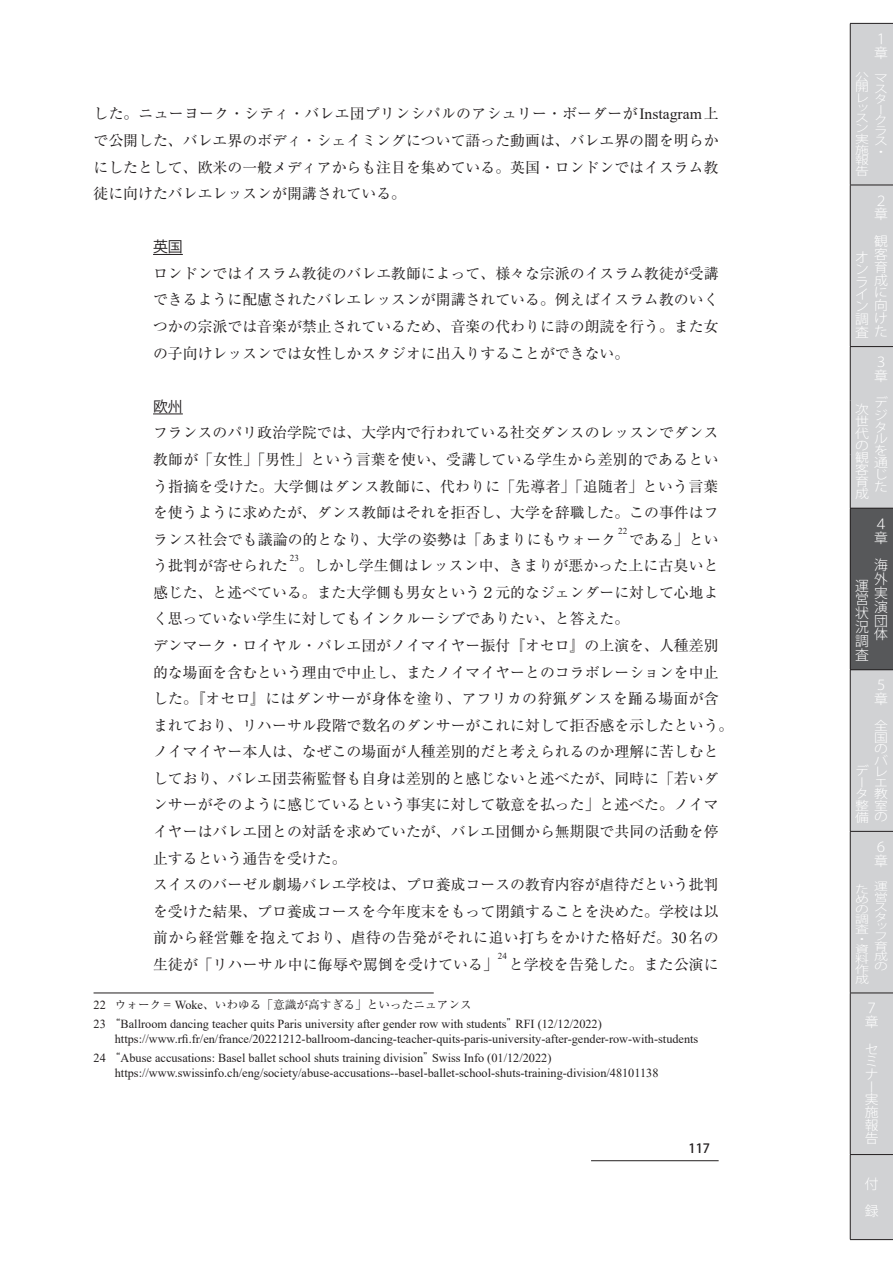
<style>
.page{position:relative;width:893px;height:1263px;background:#fff}
.page>*{position:absolute;margin:0;border:0;box-sizing:border-box;transform-origin:0 0}
.t1{font:14.85px/26.5px "Ryumin Pro";color:#231f20;text-align:justify}
.t2{font:14.85px "Koz Go Pro";color:#231f20}
.t3{font:300 13.8px/13.8px "Koz Go Pro";color:#fff}
.t4{font:300 13.2px/12.9px "Koz Go Pro";color:#fff;text-align:right;scale:1.05 1}
.t5{font:500 12.75px "Koz Go Pro";color:#231f20}
.t6{font:300 12.45px/12px "Koz Go Pro";color:#fff;text-align:justify;scale:1.11 1}
.t7{font:12.3px/14.9px "Times New Roman";color:#231f20}
.t8{font:300 12px/11.4px "Koz Go Pro";color:#fff;text-align:right;scale:1.15 1}
.t9{font:11.7px "Ryumin Pro";color:#231f20}
.t10{font:300 11.1px/10.5px "Koz Go Pro";color:#fff;text-align:justify;scale:1.25 1}
.t11{font:300 10.5px/10.1px "Koz Go Pro";color:#fff;scale:1.32 1}
.t12{font:9.15px "Times New Roman";color:#231f20}
.s1{font-family:"Times New Roman";font-size:15.6px}
.s2{font-family:"Times New Roman";font-size:12.3px}
.s3{font-family:"Ryumin Pro";font-size:11.7px}
</style>
<div class="page">
<hr style="left:591px;top:1160px;width:128px;height:1px;background:#231f20">
<hr style="left:153px;top:254px;width:30px;height:1px;background:#231f20">
<hr style="left:153px;top:414px;width:30px;height:1px;background:#231f20">
<hr style="left:94px;top:993px;width:340px;height:1px;background:#231f20">
<div style="left:851px;top:24px;width:42px;height:1215px;background:#d1d2d4"></div>
<div style="left:850px;top:508px;width:43px;height:162px;background:#57585a"></div>
<hr style="left:850px;top:508px;width:43px;height:1px;background:#231f20">
<hr style="left:850px;top:669px;width:43px;height:1px;background:#231f20">
<hr style="left:850px;top:831px;width:43px;height:1px;background:#231f20">
<hr style="left:850px;top:993px;width:43px;height:1px;background:#231f20">
<hr style="left:850px;top:1154px;width:43px;height:1px;background:#231f20">
<hr style="left:850px;top:185px;width:43px;height:1px;background:#231f20">
<hr style="left:850px;top:346px;width:43px;height:1px;background:#231f20">
<hr style="left:850px;top:24px;width:1px;height:161px;background:#231f20">
<hr style="left:850px;top:185px;width:1px;height:161px;background:#231f20">
<hr style="left:850px;top:508px;width:1px;height:161px;background:#231f20">
<hr style="left:850px;top:670px;width:1px;height:161px;background:#231f20">
<hr style="left:850px;top:831px;width:1px;height:162px;background:#231f20">
<hr style="left:850px;top:993px;width:1px;height:161px;background:#231f20">
<hr style="left:850px;top:1155px;width:1px;height:84px;background:#231f20">
<hr style="left:850px;top:23px;width:43px;height:1px;background:#231f20">
<hr style="left:850px;top:1239px;width:43px;height:1px;background:#231f20">
<hr style="left:850px;top:347px;width:1px;height:53px;background:#231f20">
<hr style="left:850px;top:400px;width:1px;height:54px;background:#231f20">
<hr style="left:850px;top:454px;width:1px;height:54px;background:#231f20">
<p class="t1" style="left:94px;top:100px;width:627px">した。ニューヨーク・シティ・バレエ団プリンシパルのアシュリー・ボーダーが<span class="s1">Instagram</span>上で公開した、バレエ界のボディ・シェイミングについて語った動画は、バレエ界の闇を明らかにしたとして、欧米の一般メディアからも注目を集めている。英国・ロンドンではイスラム教徒に向けたバレエレッスンが開講されている。</p>
<p class="t2" style="left:153px;top:237px;width:31px">英国</p>
<p class="t1" style="left:153px;top:259px;width:567px">ロンドンではイスラム教徒のバレエ教師によって、様々な宗派のイスラム教徒が受講できるように配慮されたバレエレッスンが開講されている。例えばイスラム教のいくつかの宗派では音楽が禁止されているため、音楽の代わりに詩の朗読を行う。また女の子向けレッスンでは女性しかスタジオに出入りすることができない。</p>
<p class="t2" style="left:153px;top:397px;width:31px">欧州</p>
<p class="t1" style="left:153px;top:418px;width:567px">フランスのパリ政治学院では、大学内で行われている社交ダンスのレッスンでダンス教師が「女性」「男性」という言葉を使い、受講している学生から差別的であるという指摘を受けた。大学側はダンス教師に、代わりに「先導者」「追随者」という言葉を使うように求めたが、ダンス教師はそれを拒否し、大学を辞職した。この事件はフランス社会でも議論の的となり、大学の姿勢は「あまりにもウォーク</p>
<p class="t12" style="left:618px;top:525px;width:11px">22</p>
<p class="t1" style="left:629px;top:525px;width:91px">である」とい</p>
<p class="t12" style="left:290px;top:551px;width:11px">23</p>
<p class="t1" style="left:153px;top:551px;width:582px;text-align:left;text-indent:146px">。しかし学生側はレッスン中、きまりが悪かった上に古臭いと感じた、と述べている。また大学側も男女という２元的なジェンダーに対して心地よく思っていない学生に対してもインクルーシブでありたい、と答えた。<br>デンマーク・ロイヤル・バレエ団がノイマイヤー振付『オセロ』の上演を、人種差別的な場面を含むという理由で中止し、またノイマイヤーとのコラボレーションを中止した。『オセロ』にはダンサーが身体を塗り、アフリカの狩猟ダンスを踊る場面が含まれており、リハーサル段階で数名のダンサーがこれに対して拒否感を示したという。ノイマイヤー本人は、なぜこの場面が人種差別的だと考えられるのか理解に苦しむとしており、バレエ団芸術監督も自身は差別的と感じないと述べたが、同時に「若いダンサーがそのように感じているという事実に対して敬意を払った」と述べた。ノイマイヤーはバレエ団との対話を求めていたが、バレエ団側から無期限で共同の活動を停止するという通告を受けた。<br>スイスのバーゼル劇場バレエ学校は、プロ養成コースの教育内容が虐待だという批判を受けた結果、プロ養成コースを今年度末をもって閉鎖することを決めた。学校は以前から経営難を抱えており、虐待の告発がそれに追い打ちをかけた格好だ。<span class="s1">30</span>名の生徒が「リハーサル中に侮辱や罵倒を受けている」</p>
<p class="t1" style="left:153px;top:551px;width:136px">う批判が寄せられた</p>
<p class="t12" style="left:498px;top:950px;width:11px">24</p>
<p class="t1" style="left:509px;top:950px;width:211px">と学校を告発した。また公演に</p>
<p class="t9" style="left:94px;top:995px;width:380px"><span class="s2">22</span> ウォーク＝<span class="s2">Woke</span>、いわゆる「意識が高すぎる」といったニュアンス</p>
<p class="t7" style="left:115px;top:1016px;width:585px;text-indent:-21px">23 <span class="s3">“</span>Ballroom dancing teacher quits Paris university after gender row with students<span class="s3">”</span>RFI (12/12/2022) https://www.rfi.fr/en/france/20221212-ballroom-dancing-teacher-quits-paris-university-after-gender-row-with-students</p>
<p class="t7" style="left:115px;top:1050px;width:545px;text-indent:-21px">24 <span class="s3">“</span>Abuse accusations: Basel ballet school shuts training division<span class="s3">”</span>Swiss Info (01/12/2022) https://www.swissinfo.ch/eng/society/abuse-accusations--basel-ballet-school-shuts-training-division/48101138</p>
<p class="t5" style="left:689px;top:1140px;width:23px">117</p>
<p class="t3" style="left:874px;top:32px;width:15px">１章</p>
<p class="t10" style="left:855px;top:71px;width:12px">公開レッスン実施報告</p>
<p class="t10" style="left:874px;top:73px;width:12px;text-align:left">マスタークラス・</p>
<p class="t3" style="left:874px;top:194px;width:15px">２章</p>
<p class="t4" style="left:855px;top:235px;width:33px">観<br>客<br>育<br>成<br>に<br>向<br>け<br>査た</p>
<p class="t4" style="left:855px;top:251px;width:14px;line-height:12.5px;text-align:justify">オンライン調</p>
<p class="t3" style="left:874px;top:355px;width:15px">３章</p>
<p class="t6" style="left:855px;top:403px;width:14px">次世代の観客育成</p>
<p class="t6" style="left:874px;top:397px;width:14px;text-align:left">デジタルを通じた</p>
<p class="t3" style="left:874px;top:517px;width:15px">４章</p>
<p class="t3" style="left:874px;top:558px;width:15px;text-align:justify">海外実演団体</p>
<p class="t3" style="left:855px;top:579px;width:15px;text-align:justify">運営状況調査</p>
<p class="t3" style="left:874px;top:678px;width:15px">５章</p>
<p class="t8" style="left:855px;top:720px;width:30px">全<br>国<br>の<br>バ<br>デレエ<br>教<br>室<br>の</p>
<p class="t8" style="left:855px;top:777px;width:13px;text-align:left">ータ整備</p>
<p class="t3" style="left:874px;top:840px;width:15px">６章</p>
<p class="t11" style="left:855px;top:884px;width:12px">ための調査・資料作成</p>
<p class="t11" style="left:874px;top:882px;width:12px">運営スタッフ育成の</p>
<p class="t3" style="left:865px;top:1001px;width:15px">７章</p>
<p class="t4" style="left:865px;top:1043px;width:14px;text-align:left">セミナー実施報告</p>
<p class="t3" style="left:865px;top:1170px;width:15px;line-height:27.6px">付録</p>
</div>
